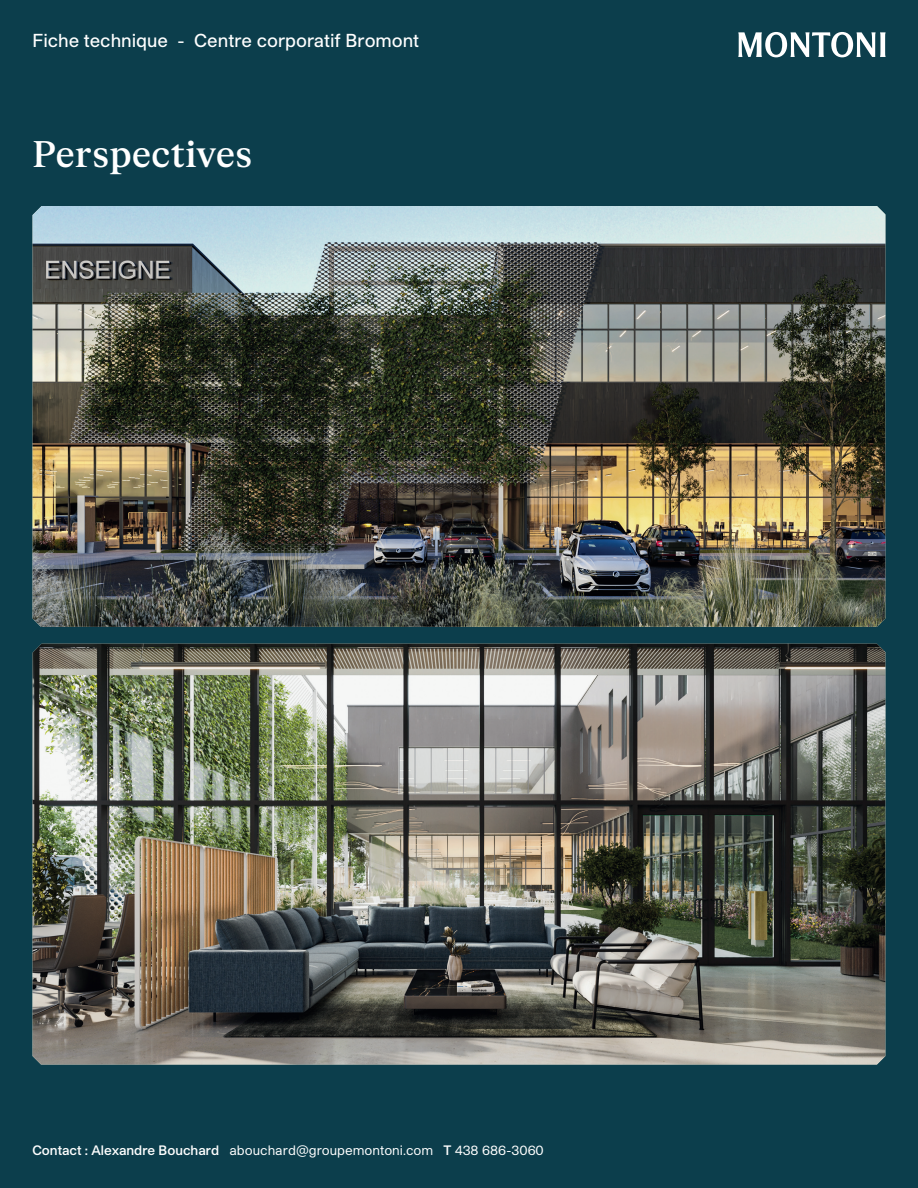
<style>
.page{position:relative;width:918px;height:1188px;background:#0c3e4c}
.page>*{position:absolute;margin:0;border:0;box-sizing:border-box;transform-origin:0 0}
.t1{font:500 36px "FK Roman Standard";color:#fff}
.t2{font:500 18px "Studio Pro";color:#fff}
.t3{font:13.2px "Studio Pro";color:#fff}
.s1{font-weight:600}
</style>
<div class="page">
<svg style="left:738px;top:32px;width:148px;height:25px"></svg>
<img style="left:33px;top:206px;width:852px;height:421px">
<img style="left:33px;top:644px;width:852px;height:420px">
<h2 class="t2" style="left:32px;top:28px;width:388px">Fiche technique - Centre corporatif Bromont</h2>
<h1 class="t1" style="left:32px;top:126px;width:222px">Perspectives</h1>
<p class="t3" style="left:32px;top:1142px;width:513px"><span class="s1">Contact : Alexandre Bouchard</span> abouchard@groupemontoni.com <span class="s1">T</span> 438 686-3060</p>
</div>
